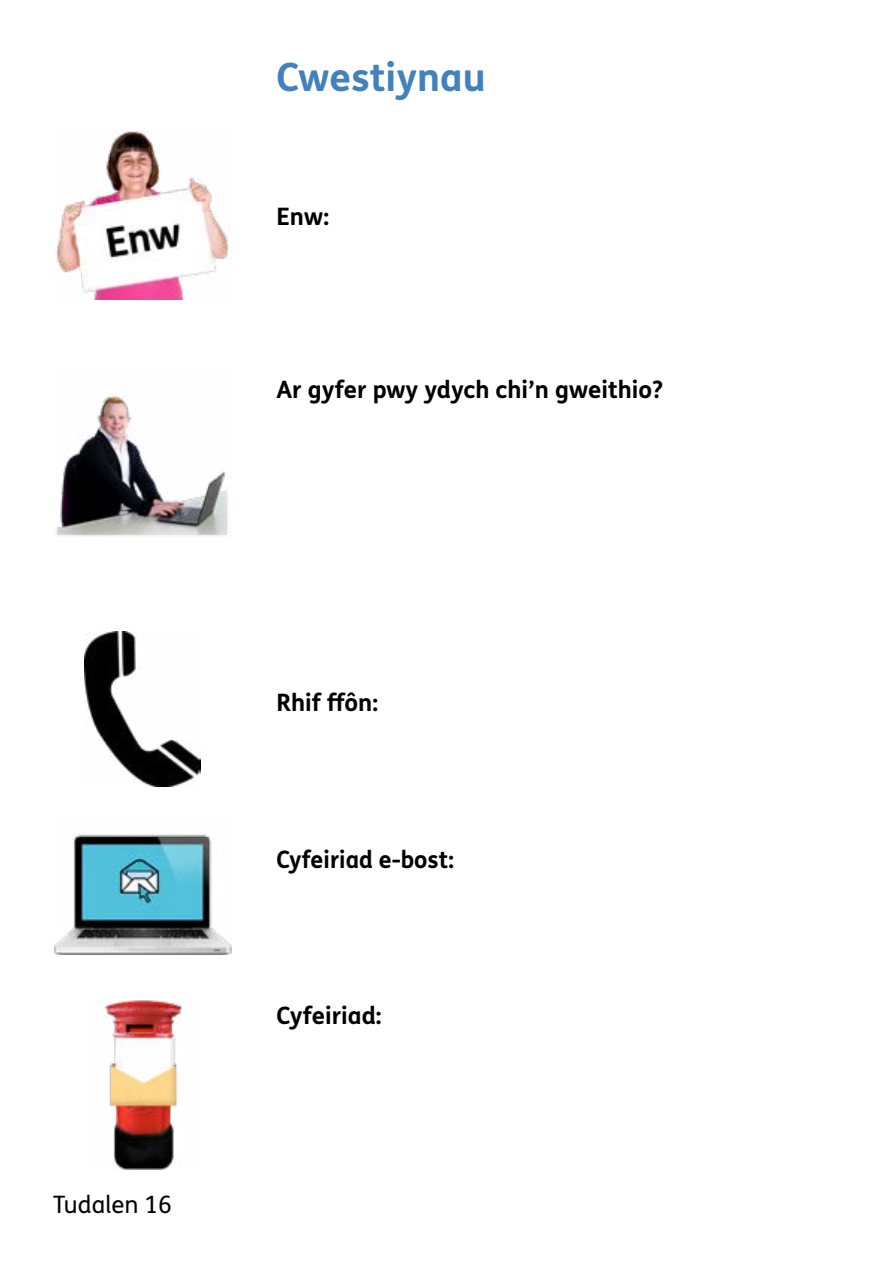
<style>
.page{position:relative;width:893px;height:1263px;background:#fff}
.page>*{position:absolute;margin:0;border:0;box-sizing:border-box;transform-origin:0 0}
.t1{font:700 39px "FS Me Pro";color:#4381bb}
.Bodytext{font:700 24px "FS Me Pro";color:#000}
.t2{font:24px "FS Me Pro";color:#000}
</style>
<div class="page">
<img style="left:56px;top:131px;width:176px;height:168px">
<img style="left:55px;top:395px;width:177px;height:142px">
<img style="left:85px;top:631px;width:115px;height:156px">
<img style="left:53px;top:834px;width:179px;height:121px">
<img style="left:103px;top:1000px;width:80px;height:169px">
<h2 class="t1" style="left:276px;top:47px;width:211px">Cwestiynau</h2>
<p class="Bodytext" style="left:276px;top:198px;width:54px">Enw:</p>
<p class="Bodytext" style="left:276px;top:371px;width:388px">Ar gyfer pwy ydych chi’n gweithio?</p>
<p class="t2" style="left:53px;top:1188px;width:120px">Tudalen 16</p>
<p class="Bodytext" style="left:276px;top:684px;width:103px">Rhif ffôn:</p>
<p class="Bodytext" style="left:276px;top:840px;width:179px">Cyfeiriad e-bost:</p>
<p class="Bodytext" style="left:276px;top:997px;width:107px">Cyfeiriad:</p>
</div>
